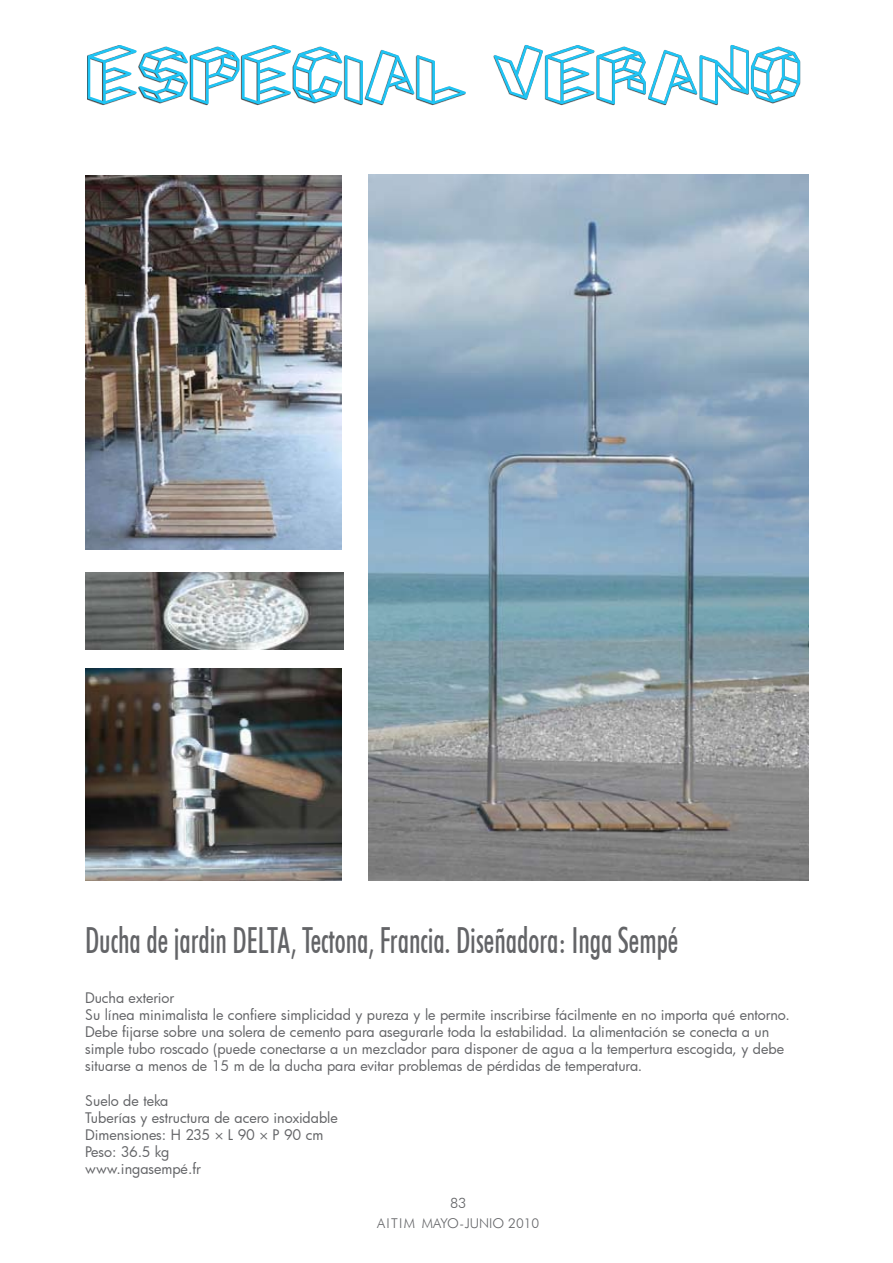
<style>
.page{position:relative;width:893px;height:1263px;background:#fff}
.page>*{position:absolute;margin:0;border:0;box-sizing:border-box;transform-origin:0 0}
.t1{font:58.5px "D3 Craftism";color:#1fc4f4}
.t2{font:500 condensed 36px "Futura BT";color:#636467;scale:.8 1}
.t3{font:14.25px/17.1px "Futura";color:#636467}
.t4{font:300 14.25px "Futura BT";color:#636467}
.t5{font:300 13.5px "Futura BT";color:#636467}
</style>
<div class="page">
<img style="left:369px;top:174px;width:439px;height:706px">
<img style="left:85px;top:176px;width:257px;height:374px">
<img style="left:85px;top:669px;width:257px;height:211px">
<img style="left:85px;top:573px;width:258px;height:76px">
<div style="left:87px;top:45px;width:775px;height:101px;background:#000;opacity:.75"></div>
<h1 class="t1" style="left:86px;top:40px;width:716px">ESPECIAL VERANO</h1>
<h2 class="t2" style="left:85px;top:918px;width:743px">Ducha de jardin DELTA, Tectona, Francia. Diseñadora: Inga Sempé</h2>
<p class="t3" style="left:85px;top:989px;width:706px">Ducha exterior<br>Su línea minimalista le confiere simplicidad y pureza y le permite inscribirse fácilmente en no importa qué entorno.<br>Debe fijarse sobre una solera de cemento para asegurarle toda la estabilidad. La alimentación se conecta a un simple tubo roscado (puede conectarse a un mezclador para disponer de agua a la tempertura escogida, y debe situarse a menos de 15 m de la ducha para evitar problemas de pérdidas de temperatura.</p>
<p class="t3" style="left:85px;top:1091px;width:254px">Suelo de teka<br>Tuberías y estructura de acero inoxidable<br>Dimensiones: H 235 × L 90 × P 90 cm<br>Peso: 36.5 kg<br>www.ingasempé.fr</p>
<p class="t4" style="left:450px;top:1194px;width:18px">83</p>
<p class="t5" style="left:377px;top:1215px;width:164px">AITIM MAYO-JUNIO 2010</p>
</div>
